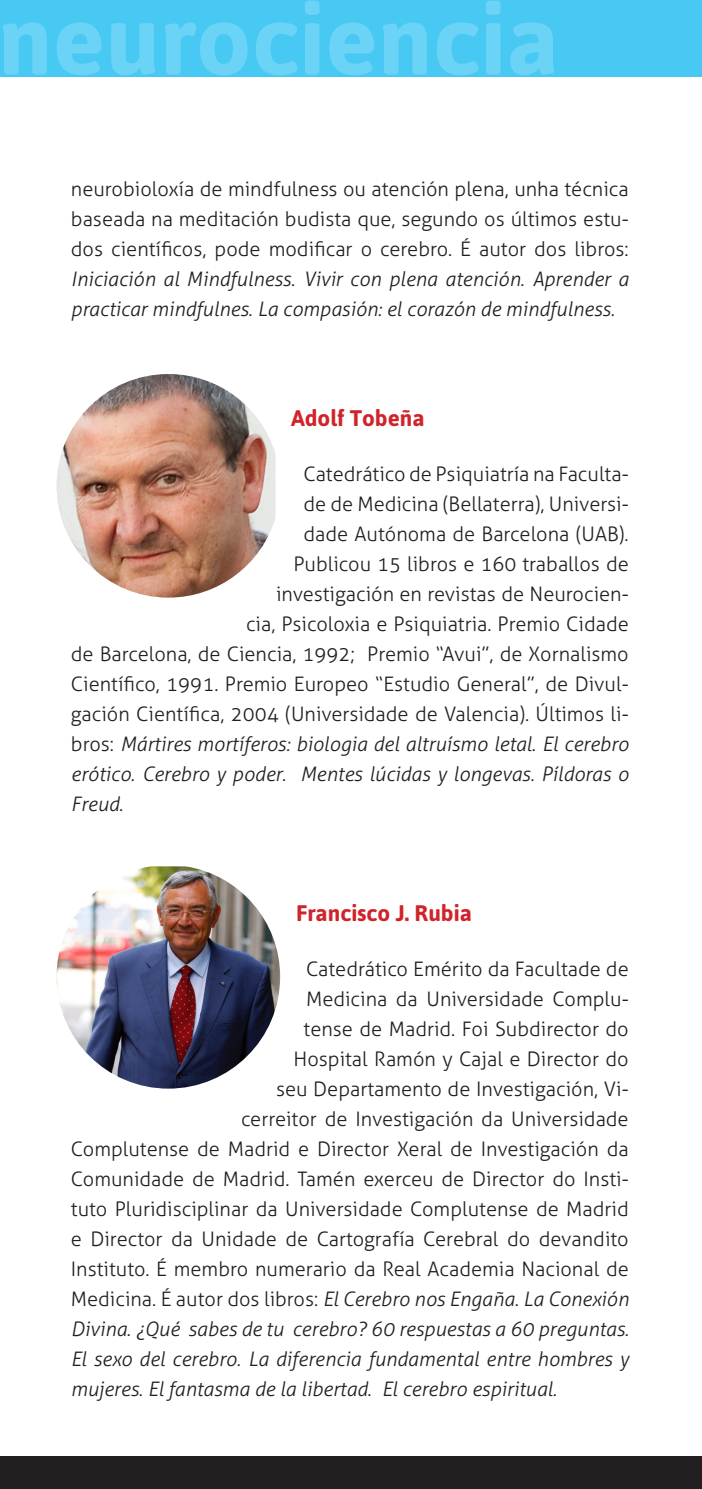
<style>
.page{position:relative;width:702px;height:1489px;background:#fff}
.page>*{position:absolute;margin:0;border:0;box-sizing:border-box;transform-origin:0 0}
.t1{font:700 22.5px "Asap";color:#d1232a}
.t2{font:300 20px/30px "Aller";color:#231f20;text-align:justify}
.t3{font:italic 300 20px "Aller";color:#231f20}
.s1{font-style:italic}
.s2{font-style:normal}
</style>
<div class="page">
<img style="left:57px;top:374px;width:218px;height:223px">
<img style="left:57px;top:866px;width:223px;height:222px">
<div style="left:0;top:0;width:702px;height:76px;background:#48c9f3"></div>
<svg style="left:3px;top:0;width:551px;height:75px"></svg>
<div style="left:0;top:1456px;width:702px;height:32px;background:#231f20"></div>
<p class="t2" style="left:71px;top:173px;width:559px">neurobioloxía de mindfulness ou atención plena, unha técnica baseada na meditación budista que, segundo os últimos estu&shy;dos científicos, pode modificar o cerebro. É autor dos libros:<br><span class="s1">Iniciación al Mindfulness</span>. <span class="s1">Vivir con plena atención</span>. <span class="s1">Aprender a practicar mindfulnes. La compasión: el corazón de mindfulness.</span></p>
<p class="t1" style="left:291px;top:404px;width:135px">Adolf Tobeña</p>
<p class="t2" style="left:303px;top:458px;width:326px">Catedrático de Psiquiatría na Faculta-</p>
<p class="t2" style="left:303px;top:488px;width:327px">de de Medicina (Bellaterra), Universi-</p>
<p class="t2" style="left:303px;top:518px;width:327px">dade Autónoma de Barcelona (UAB).</p>
<p class="t2" style="left:293px;top:548px;width:337px">Publicou 15 libros e 160 traballos de</p>
<p class="t2" style="left:276px;top:578px;width:354px">investigación en revistas de Neurocien-</p>
<p class="t2" style="left:246px;top:608px;width:384px">cia, Psicoloxia e Psiquiatria. Premio Cidade</p>
<p class="t2" style="left:71px;top:638px;width:559px">de Barcelona, de Ciencia, 1992; Premio “Avui”, de Xornalismo</p>
<p class="t2" style="left:71px;top:668px;width:559px">Científico, 1991. Premio Europeo “Estudio General”, de Divul-</p>
<p class="t2" style="left:71px;top:698px;width:559px">gación Científica, 2004 (Universidade de Valencia). Últimos li-</p>
<p class="t3" style="left:71px;top:731px;width:559px"><span class="s2">bros:</span> Mártires mortíferos: biologia del altruísmo letal<span class="s2">.</span> El cerebro</p>
<p class="t3" style="left:71px;top:761px;width:559px">erótico<span class="s2">.</span> Cerebro y poder<span class="s2">.</span> Mentes lúcidas y longevas. Píldoras o</p>
<p class="t3" style="left:71px;top:791px;width:54px">Freud.</p>
<p class="t1" style="left:296px;top:899px;width:177px">Francisco J. Rubia</p>
<p class="t2" style="left:306px;top:953px;width:324px">Catedrático Emérito da Facultade de</p>
<p class="t2" style="left:306px;top:983px;width:324px">Medicina da Universidade Complu-</p>
<p class="t2" style="left:303px;top:1013px;width:327px">tense de Madrid. Foi Subdirector do</p>
<p class="t2" style="left:293px;top:1043px;width:336px">Hospital Ramón y Cajal e Director do</p>
<p class="t2" style="left:276px;top:1073px;width:354px">seu Departamento de Investigación, Vi-</p>
<p class="t2" style="left:241px;top:1103px;width:389px">cerreitor de Investigación da Universidade</p>
<p class="t2" style="left:71px;top:1133px;width:559px">Complutense de Madrid e Director Xeral de Investigación da</p>
<p class="t2" style="left:71px;top:1163px;width:559px">Comunidade de Madrid. Tamén exerceu de Director do Insti-</p>
<p class="t2" style="left:71px;top:1193px;width:559px">tuto Pluridisciplinar da Universidade Complutense de Madrid</p>
<p class="t2" style="left:71px;top:1223px;width:559px">e Director da Unidade de Cartografía Cerebral do devandito</p>
<p class="t2" style="left:71px;top:1253px;width:559px">Instituto. É membro numerario da Real Academia Nacional de</p>
<p class="t3" style="left:71px;top:1286px;width:559px"><span class="s2">Medicina. É autor dos libros:</span> El Cerebro nos Engaña<span class="s2">.</span> La Conexión</p>
<p class="t3" style="left:71px;top:1316px;width:559px">Divina<span class="s2">.</span> ¿Qué sabes de tu cerebro? 60 respuestas a 60 preguntas.</p>
<p class="t3" style="left:71px;top:1346px;width:559px">El sexo del cerebro<span class="s2">.</span> La diferencia fundamental entre hombres y</p>
<p class="t3" style="left:71px;top:1376px;width:487px">mujeres<span class="s2">.</span> El fantasma de la libertad<span class="s2">.</span> El cerebro espiritual.</p>
</div>
